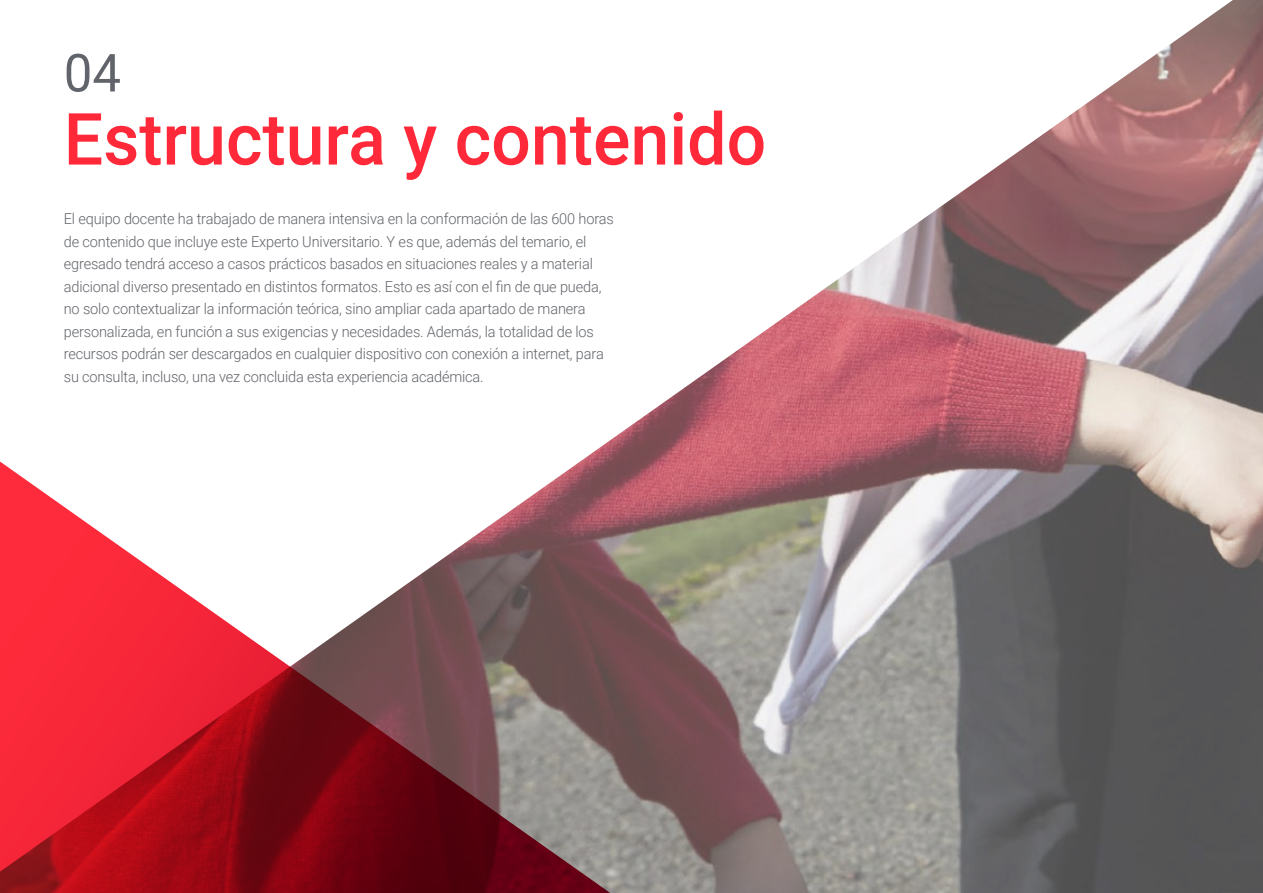
<style>
.page{position:relative;width:1263px;height:893px;background:#fff}
.page>*{position:absolute;margin:0;border:0;box-sizing:border-box;transform-origin:0 0}
.t1{font:500 72px "Roboto";color:#ff293a}
.t2{font:52.5px "Roboto";color:#61646a}
.t3{font:300 15px/22.5px "Roboto";letter-spacing:-.01em;color:#61646a}
</style>
<div class="page">
<img style="left:602px;top:0;width:661px;height:893px">
<svg style="left:0;top:446px;width:640px;height:447px"></svg>
<h2 class="t2" style="left:64px;top:36px;width:59px">04</h2>
<h1 class="t1" style="left:64px;top:89px;width:704px">Estructura y contenido</h1>
<p class="t3" style="left:64px;top:207px;width:551px">El equipo docente ha trabajado de manera intensiva en la conformación de las 600 horas de contenido que incluye este Experto Universitario. Y es que, además del temario, el egresado tendrá acceso a casos prácticos basados en situaciones reales y a material adicional diverso presentado en distintos formatos. Esto es así con el fin de que pueda, no solo contextualizar la información teórica, sino ampliar cada apartado de manera personalizada, en función a sus exigencias y necesidades. Además, la totalidad de los recursos podrán ser descargados en cualquier dispositivo con conexión a internet, para su consulta, incluso, una vez concluida esta experiencia académica.</p>
</div>
